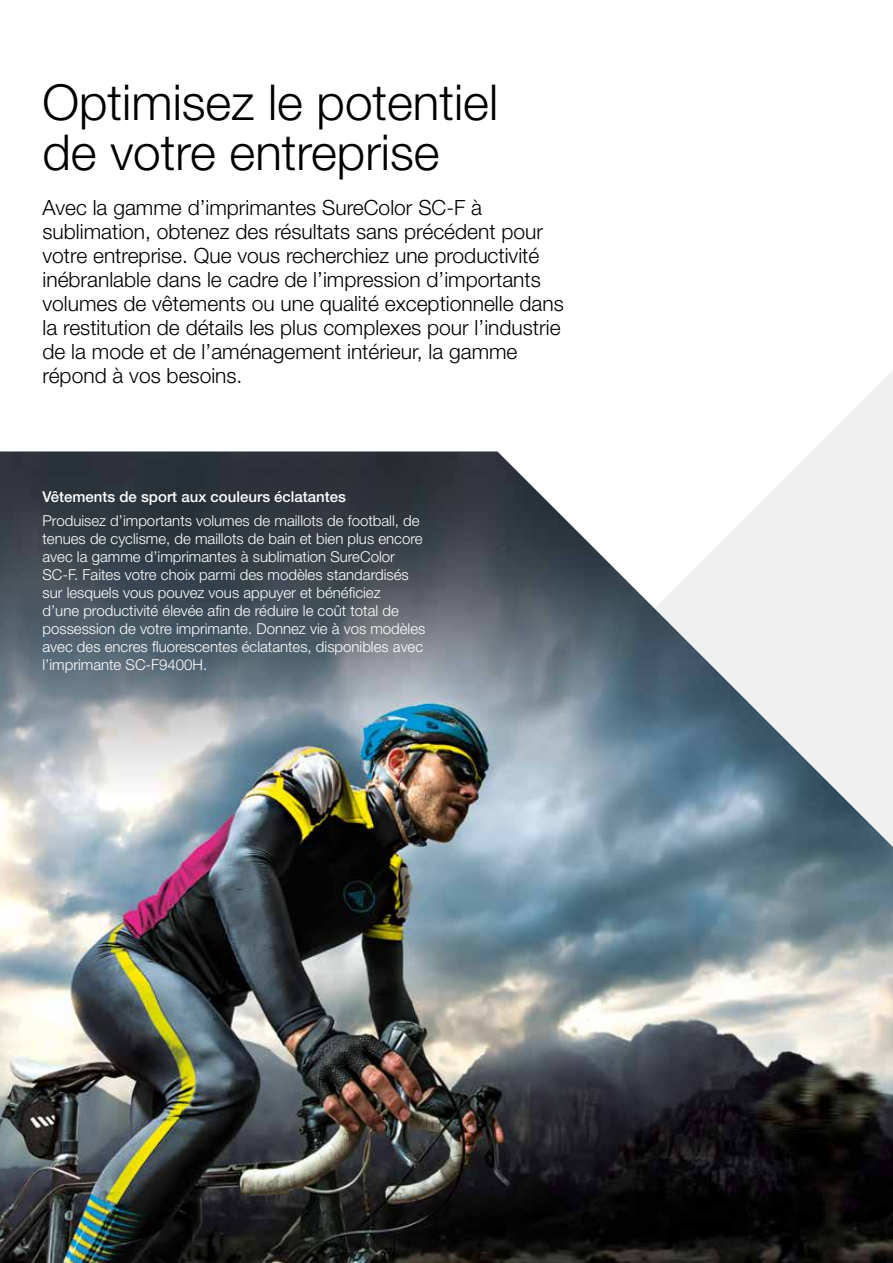
<style>
.page{position:relative;width:893px;height:1263px;background:#fff}
.page>*{position:absolute;margin:0;border:0;box-sizing:border-box;transform-origin:0 0}
.t1{font:300 49.5px/49.5px "Helvetica Neue LT Pro";color:#000}
.t2{font:300 21px/24px "Helvetica Neue LT Pro";color:#000}
.t3{font:300 15px/18px "Helvetica Neue LT Pro";color:#fff}
.t4{font:500 15px "Helvetica Neue LT Pro";color:#fff}
</style>
<div class="page">
<img style="left:0;top:451px;width:893px;height:812px">
<h1 class="t1" style="left:43px;top:77px;width:457px">Optimisez le potentiel de votre entreprise</h1>
<p class="t2" style="left:43px;top:195px;width:523px">Avec la gamme d’imprimantes SureColor SC-F à sublimation, obtenez des résultats sans précédent pour votre entreprise. Que vous recherchiez une productivité inébranlable dans le cadre de l’impression d’importants volumes de vêtements ou une qualité exceptionnelle dans la restitution de détails les plus complexes pour l’industrie de la mode et de l’aménagement intérieur, la gamme répond à vos besoins.</p>
<p class="t4" style="left:43px;top:487px;width:305px">Vêtements de sport aux couleurs éclatantes</p>
<p class="t3" style="left:43px;top:512px;width:384px">Produisez d’importants volumes de maillots de football, de tenues de cyclisme, de maillots de bain et bien plus encore avec la gamme d’imprimantes à sublimation SureColor SC-F. Faites votre choix parmi des modèles standardisés sur lesquels vous pouvez vous appuyer et bénéficiez<br>d’une productivité élevée afin de réduire le coût total de possession de votre imprimante. Donnez vie à vos modèles avec des encres fluorescentes éclatantes, disponibles avec l’imprimante SC-F9400H.</p>
</div>
